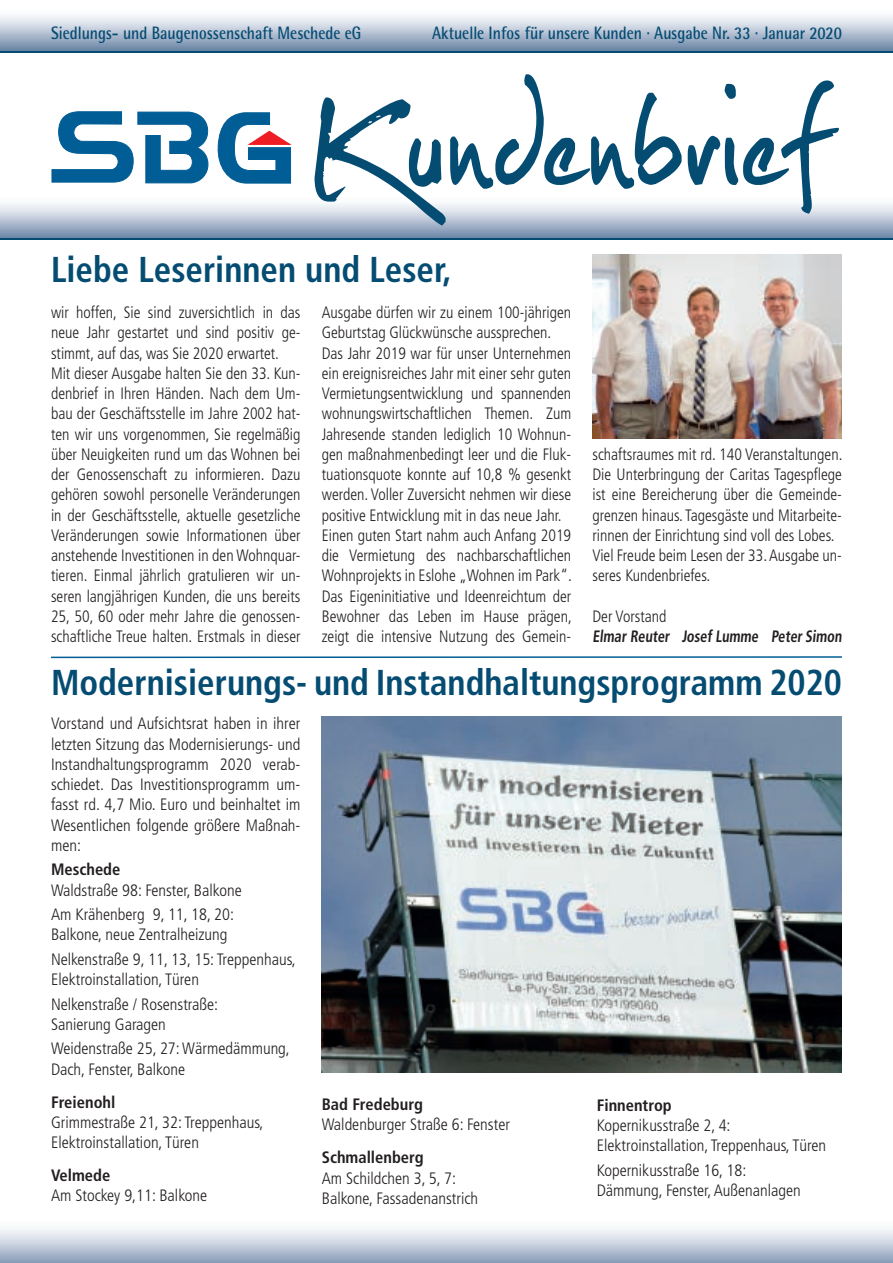
<style>
.page{position:relative;width:893px;height:1263px;background:#fff}
.page>*{position:absolute;margin:0;border:0;box-sizing:border-box;transform-origin:0 0}
.t1{font:195px "Christopherhand";letter-spacing:.03em;color:#054c72;scale:.77 1}
.t2{font:700 condensed 36px "Frutiger";color:#054c72}
.t3{font:700 18px "Rotis Semi Sans";color:#054c72;scale:.85 1}
.t4{font:300 condensed 16.5px/20.2px "Frutiger";color:#231f20;scale:.96 1}
.t5{font:300 condensed 16.5px/20.2px "Frutiger";color:#231f20}
.t6{font:700 condensed 16.5px "Frutiger";color:#231f20}
.t7{font:700 condensed 16.5px "Frutiger";color:#231f20;scale:.86 1}
</style>
<div class="page">
<div style="left:0;top:196px;width:893px;height:43px;background:linear-gradient(to bottom,#fff,#7189a9)"></div>
<div style="left:0;top:1219px;width:893px;height:44px;background:linear-gradient(to bottom,#fff,#92a4be)"></div>
<div style="left:0;top:7px;width:893px;height:44px;background:linear-gradient(to bottom,#fff,#738cab)"></div>
<svg style="left:51px;top:111px;width:158px;height:73px"></svg>
<svg style="left:217px;top:112px;width:75px;height:72px"></svg>
<hr style="left:0;top:51px;width:893px;height:2px;background:#054c72">
<hr style="left:0;top:238px;width:893px;height:2px;background:#054c72">
<img style="left:322px;top:716px;width:520px;height:356px">
<hr style="left:51px;top:656px;width:791px;height:2px;background:#005d95">
<img style="left:592px;top:255px;width:250px;height:183px">
<p class="t3" style="left:51px;top:22px;width:366px">Siedlungs- und Baugenossenschaft Meschede eG</p>
<p class="t3" style="left:432px;top:22px;width:484px">Aktuelle Infos für unsere Kunden · Ausgabe Nr. 33 · Januar 2020</p>
<h1 class="t1" style="left:315px;top:54px;width:655px">Kundenbrief</h1>
<h2 class="t2" style="left:51px;top:248px;width:402px">Liebe Leserinnen und Leser,</h2>
<p class="t4" style="left:51px;top:302px;width:261px">wir hoffen, Sie sind zuversichtlich in das neue Jahr gestartet und sind positiv ge&shy;stimmt, auf das, was Sie 2020 erwartet.<br>Mit dieser Ausgabe halten Sie den 33. Kun&shy;denbrief in Ihren Händen. Nach dem Um&shy;bau der Geschäftsstelle im Jahre 2002 hat&shy;ten wir uns vorgenommen, Sie regelmäßig über Neuigkeiten rund um das Wohnen bei der Genossenschaft zu informieren. Dazu gehören sowohl personelle Veränderungen in der Geschäftsstelle, aktuelle gesetzliche Veränderungen sowie Informationen über anstehende Investitionen in den Wohnquar&shy;tieren. Einmal jährlich gratulieren wir un&shy;seren langjährigen Kunden, die uns bereits 25, 50, 60 oder mehr Jahre die genossen&shy;schaftliche Treue halten. Erstmals in dieser</p>
<p class="t4" style="left:322px;top:302px;width:262px">Ausgabe dürfen wir zu einem 100-jährigen Geburtstag Glückwünsche aussprechen.<br>Das Jahr 2019 war für unser Unternehmen ein ereignisreiches Jahr mit einer sehr guten Vermietungsentwicklung und spannenden wohnungswirtschaftlichen Themen. Zum Jahresende standen lediglich 10 Wohnun&shy;gen maßnahmenbedingt leer und die Fluk&shy;tuationsquote konnte auf 10,8 % gesenkt werden. Voller Zuversicht nehmen wir diese positive Entwicklung mit in das neue Jahr.<br>Einen guten Start nahm auch Anfang 2019 die Vermietung des nachbarschaftlichen Wohnprojekts in Eslohe „Wohnen im Park“.<br>Das Eigeninitiative und Ideenreichtum der Bewohner das Leben im Hause prägen, zeigt die intensive Nutzung des Gemein-</p>
<p class="t4" style="left:592px;top:444px;width:262px">schaftsraumes mit rd. 140 Veranstaltungen.<br>Die Unterbringung der Caritas Tagespflege ist eine Bereicherung über die Gemeinde&shy;grenzen hinaus. Tagesgäste und Mitarbeite&shy;rinnen der Einrichtung sind voll des Lobes.<br>Viel Freude beim Lesen der 33. Ausgabe un&shy;seres Kundenbriefes.</p>
<p class="t4" style="left:592px;top:606px;width:79px">Der Vorstand</p>
<p class="t7" style="left:592px;top:627px;width:294px">Elmar Reuter Josef Lumme Peter Simon</p>
<h2 class="t2" style="left:51px;top:661px;width:792px">Modernisierungs- und Instandhaltungsprogramm 2020</h2>
<p class="t5" style="left:51px;top:714px;width:251px;text-align:justify">Vorstand und Aufsichtsrat haben in ihrer letzten Sitzung das Modernisierungs- und Instandhaltungsprogramm 2020 verab&shy;schiedet. Das Investitionsprogramm um&shy;fasst rd. 4,7 Mio. Euro und beinhaltet im Wesentlichen folgende größere Maßnah&shy;men:</p>
<p class="t6" style="left:51px;top:860px;width:71px">Meschede</p>
<p class="t5" style="left:51px;top:878px;width:192px;line-height:24.5px">Waldstraße 98: Fenster, Balkone<br>Am Krähenberg 9, 11, 18, 20:</p>
<p class="t5" style="left:51px;top:923px;width:246px;line-height:24.5px">Balkone, neue Zentralheizung<br>Nelkenstraße 9, 11, 13, 15: Treppenhaus,</p>
<p class="t5" style="left:51px;top:967px;width:169px;line-height:24.5px">Elektroinstallation, Türen<br>Nelkenstraße / Rosenstraße:</p>
<p class="t5" style="left:51px;top:1012px;width:240px;line-height:24.5px">Sanierung Garagen<br>Weidenstraße 25, 27: Wärmedämmung,</p>
<p class="t5" style="left:51px;top:1059px;width:136px">Dach, Fenster, Balkone</p>
<p class="t6" style="left:51px;top:1092px;width:66px">Freienohl</p>
<p class="t5" style="left:51px;top:1112px;width:214px">Grimmestraße 21, 32: Treppenhaus,<br>Elektroinstallation, Türen</p>
<p class="t6" style="left:51px;top:1165px;width:61px">Velmede</p>
<p class="t5" style="left:51px;top:1186px;width:158px">Am Stockey 9,11: Balkone</p>
<p class="t6" style="left:322px;top:1094px;width:103px">Bad Fredeburg</p>
<p class="t5" style="left:322px;top:1115px;width:190px">Waldenburger Straße 6: Fenster</p>
<p class="t6" style="left:322px;top:1148px;width:103px">Schmallenberg</p>
<p class="t5" style="left:322px;top:1168px;width:158px">Am Schildchen 3, 5, 7:<br>Balkone, Fassadenanstrich</p>
<p class="t6" style="left:597px;top:1095px;width:77px">Finnentrop</p>
<p class="t5" style="left:597px;top:1115px;width:231px">Kopernikusstraße 2, 4:<br>Elektroinstallation, Treppenhaus, Türen</p>
<p class="t5" style="left:597px;top:1160px;width:206px">Kopernikusstraße 16, 18:<br>Dämmung, Fenster, Außenanlagen</p>
</div>
